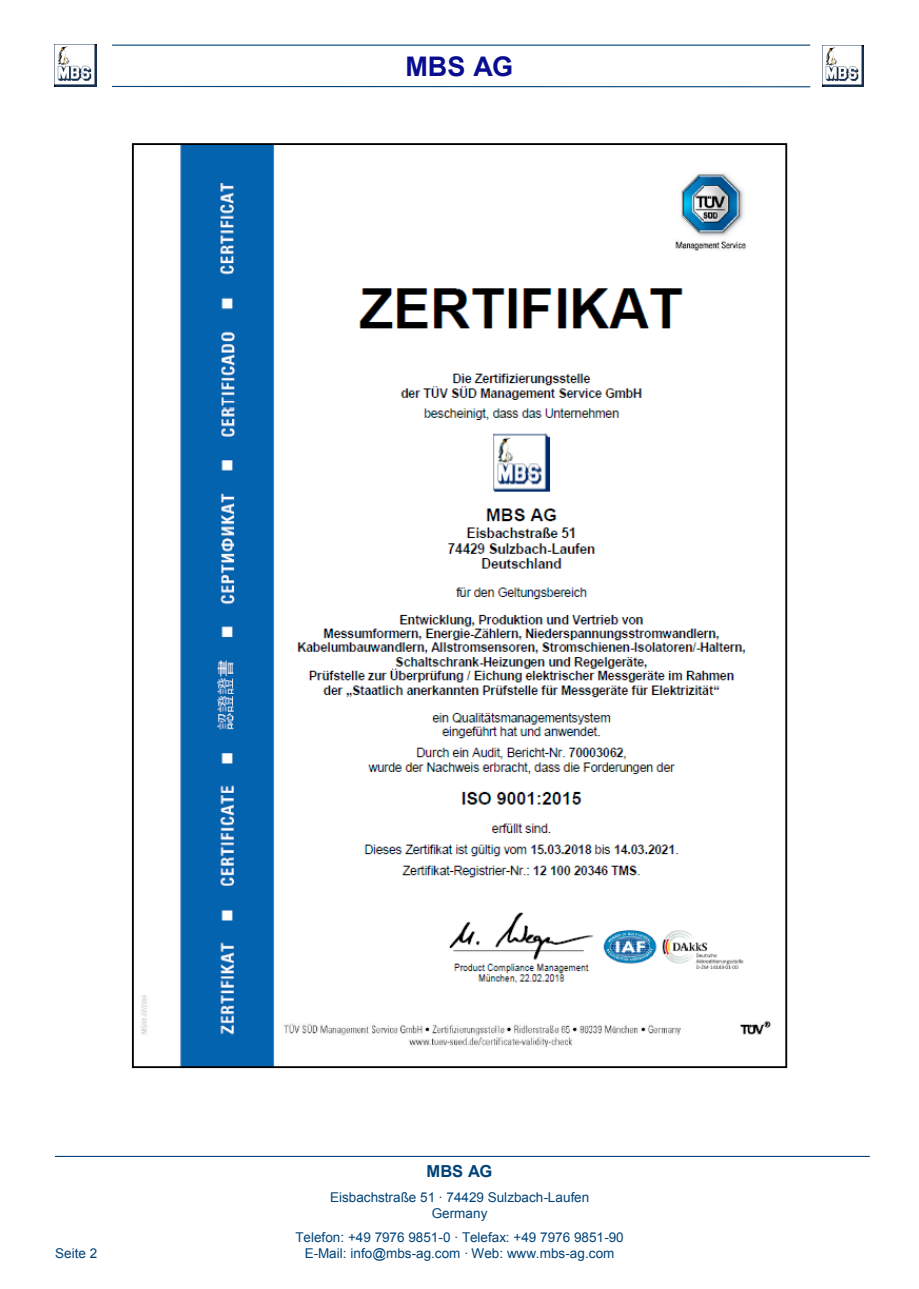
<style>
.page{position:relative;width:919px;height:1289px;background:#fff}
.page>*{position:absolute;margin:0;border:0;box-sizing:border-box;transform-origin:0 0}
.t1{font:700 27px "Arial";color:#090e90}
.t2{font:700 16.5px "Arial";color:#004378}
.t3{font:13.5px/15.5px "Arial";letter-spacing:.005em;color:#004378;text-align:center}
.s1{font-style:inherit}
</style>
<div class="page">
<img style="left:141px;top:146px;width:631px;height:919px">
<img style="left:55px;top:45px;width:41px;height:41px">
<hr style="left:112px;top:45px;width:697px;height:1px;background:#004378">
<hr style="left:112px;top:86px;width:697px;height:1px;background:#004378">
<hr style="left:55px;top:1155px;width:814px;height:1px;background:#004378">
<img style="left:822px;top:45px;width:41px;height:42px">
<h1 class="t1" style="left:405px;top:49px;width:109px">MBS AG</h1>
<p class="t2" style="left:426px;top:1159px;width:67px">MBS AG</p>
<p class="t3" style="left:330px;top:1189px;width:261px">Eisbachstraße 51 <span class="s1">∙</span> 74429 Sulzbach-Laufen<br>Germany</p>
<p class="t3" style="left:295px;top:1229px;width:330px">Telefon: +49 7976 9851-0 <span class="s1">∙</span> Telefax: +49 7976 9851-90</p>
<p class="t3" style="left:55px;top:1245px;width:44px">Seite 2</p>
<p class="t3" style="left:305px;top:1245px;width:311px">E-Mail: info@mbs-ag.com <span class="s1">∙</span> Web: www.mbs-ag.com</p>
</div>
